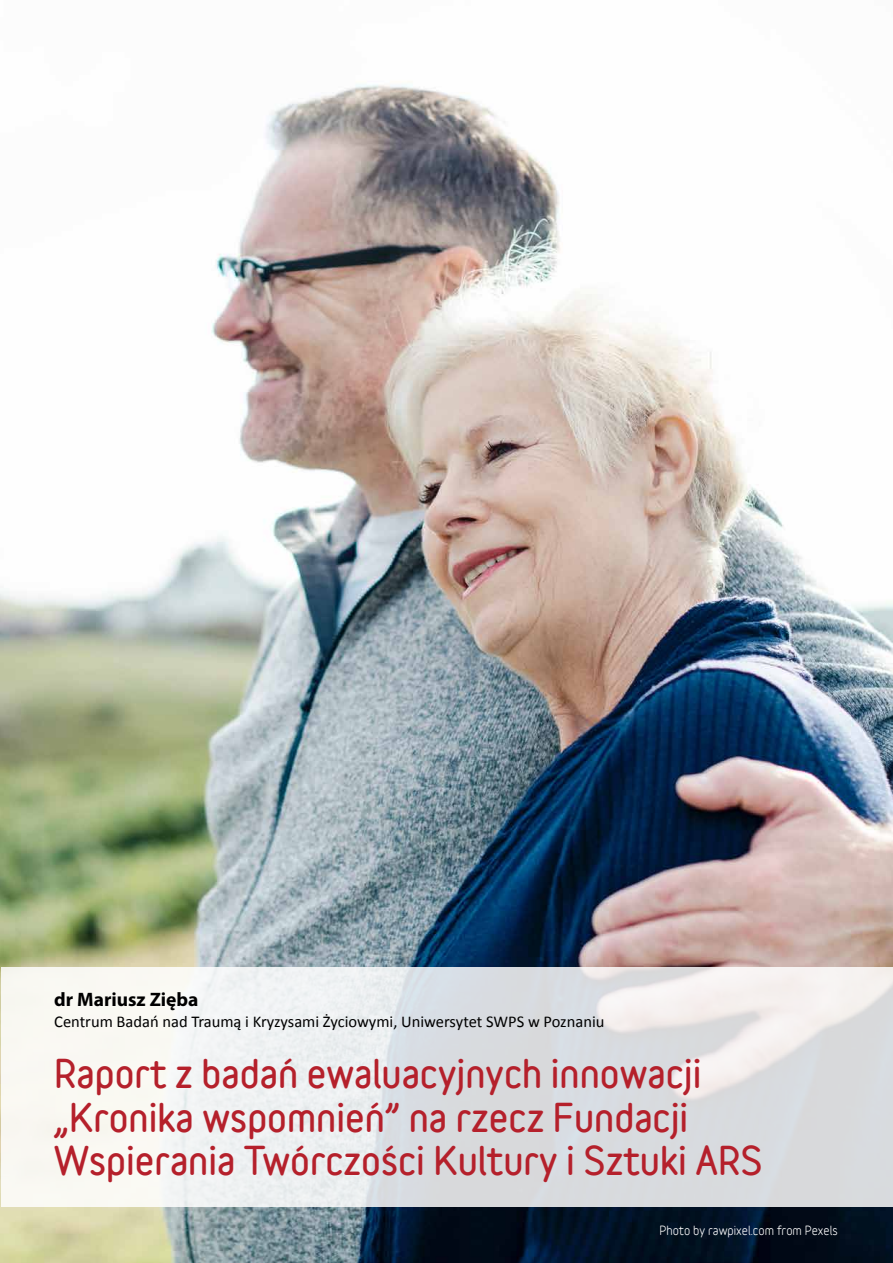
<style>
.page{position:relative;width:893px;height:1263px;background:#fff}
.page>*{position:absolute;margin:0;border:0;box-sizing:border-box;transform-origin:0 0}
.t1{font:36px/43.5px "Variable Regular 4";color:#b5202b}
.t2{font:700 19.5px "Myriad Pro";color:#000}
.t3{font:16.5px "Calibri";color:#000}
.t4{font:700 12px "Variable";color:#fff}
</style>
<div class="page">
<img style="left:0;top:84px;width:893px;height:1179px">
<svg style="left:1px;top:967px;width:892px;height:240px"></svg>
<p class="t2" style="left:54px;top:987px;width:146px">dr Mariusz Zięba</p>
<p class="t3" style="left:54px;top:1011px;width:552px">Centrum Badań nad Traumą i Kryzysami Życiowymi, Uniwersytet SWPS w Poznaniu</p>
<p class="t1" style="left:54px;top:1051px;width:710px">Raport z badań ewaluacyjnych innowacji „Kronika wspomnień” na rzecz Fundacji<br>Wspierania Twórczości Kultury i Sztuki ARS</p>
<p class="t4" style="left:659px;top:1220px;width:180px">Photo by rawpixel.com from Pexels</p>
</div>
